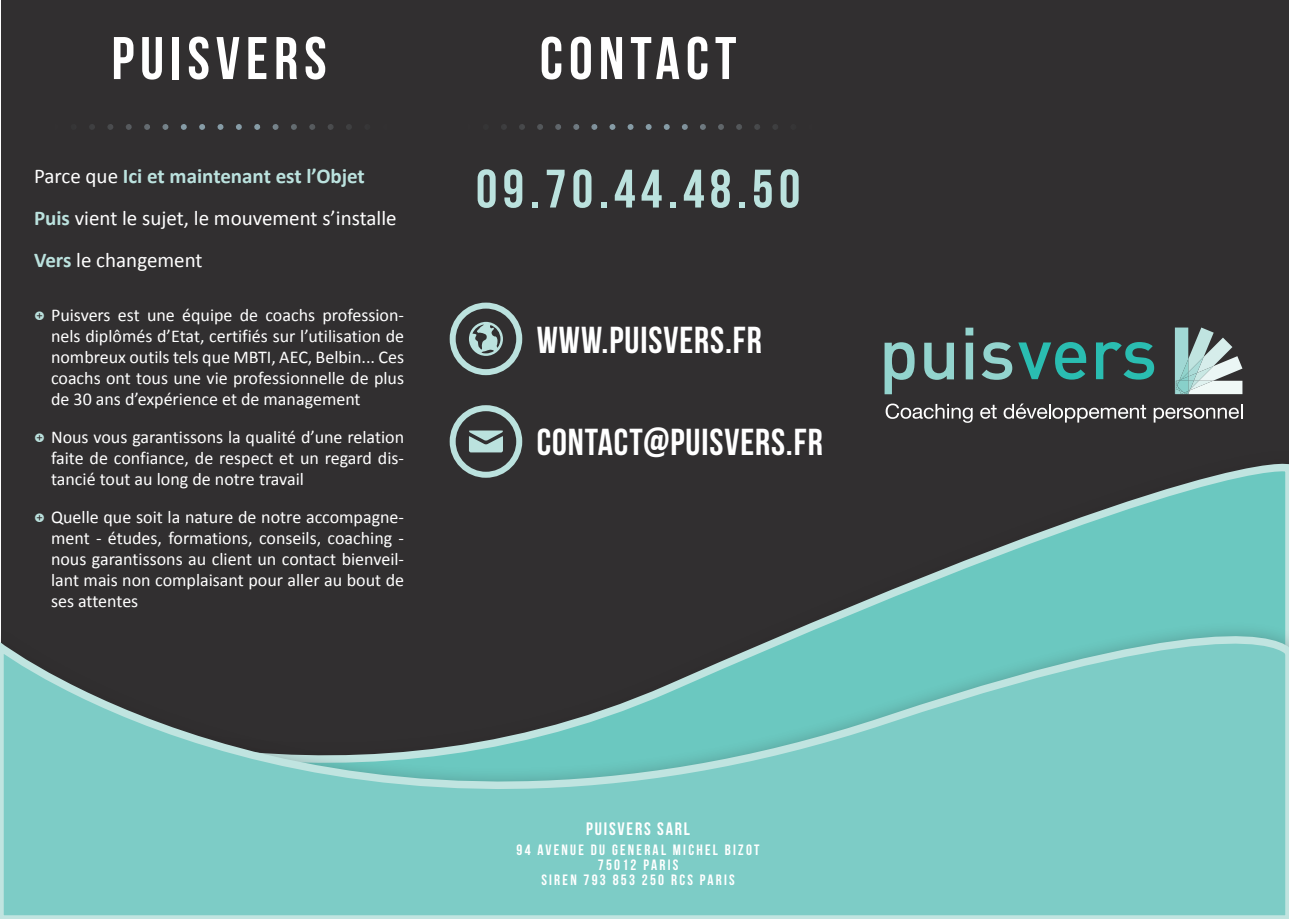
<style>
.page{position:relative;width:1289px;height:919px;background:#fff}
.page>*{position:absolute;margin:0;border:0;box-sizing:border-box;transform-origin:0 0}
.t1{font:60px "Bebas Neue";letter-spacing:.1em;color:#fff}
.t2{font:54px "Bebas Neue";letter-spacing:.1em;color:#bbe2de}
.t3{font:37.5px "Bebas Neue";letter-spacing:.025em;color:#fff}
.t4{font:21px/42px "Calibri";color:#fff}
.t5{font:18px/21px "Calibri";color:#fff;text-align:justify}
.t6{font:18px "Bebas Neue";letter-spacing:.1em;color:#fff}
.t7{font:15px/15px "Bebas Neue";letter-spacing:.15em;color:#fff;text-align:center}
.s1{font-weight:700;color:#bbe2de}
.s2{font-family:"Entypo";font-size:21px;color:#bbe2de}
</style>
<div class="page">
<div style="left:413px;top:1px;width:449px;height:917px;background:#312f30"></div>
<div style="left:838px;top:1px;width:450px;height:917px;background:#312f30"></div>
<div style="left:1px;top:1px;width:436px;height:917px;background:#312f30"></div>
<svg style="left:453px;top:447px;width:835px;height:150px"></svg>
<svg style="left:0;top:597px;width:1288px;height:321px"></svg>
<svg style="left:1174px;top:327px;width:68px;height:67px"></svg>
<svg style="left:885px;top:403px;width:87px;height:20px"></svg>
<svg style="left:980px;top:405px;width:16px;height:14px"></svg>
<svg style="left:1003px;top:403px;width:143px;height:19px"></svg>
<svg style="left:1153px;top:404px;width:89px;height:18px"></svg>
<svg style="left:884px;top:342px;width:30px;height:52px"></svg>
<svg style="left:924px;top:342px;width:30px;height:38px"></svg>
<svg style="left:965px;top:327px;width:8px;height:52px"></svg>
<svg style="left:981px;top:342px;width:31px;height:38px"></svg>
<svg style="left:1018px;top:342px;width:68px;height:37px"></svg>
<svg style="left:1096px;top:342px;width:58px;height:37px"></svg>
<div style="left:449px;top:405px;width:73px;height:72px;border:6px solid #bbe2de;border-radius:50%"></div>
<svg style="left:468px;top:430px;width:35px;height:22px"></svg>
<div style="left:449px;top:302px;width:73px;height:73px;border:6px solid #bbe2de;border-radius:50%"></div>
<svg style="left:469px;top:322px;width:34px;height:34px"></svg>
<svg style="left:501px;top:124px;width:277px;height:6px"></svg>
<svg style="left:89px;top:124px;width:263px;height:6px"></svg>
<h1 class="t1" style="left:111px;top:25px;width:217px">PUISVERS</h1>
<p class="t4" style="left:34px;top:155px;width:364px">Parce que <span class="s1">Ici et maintenant est l’Objet<br>Puis</span> vient le sujet, le mouvement s’installe<br><span class="s1">Vers</span> le changement</p>
<p class="t5" style="left:51px;top:304px;width:354px;text-indent:-17px"><span class="s2">Z</span> Puisvers est une équipe de coachs profession&shy;nels diplômés d’Etat, certifiés sur l’utilisation de nombreux outils tels que MBTI, AEC, Belbin... Ces coachs ont tous une vie professionnelle de plus de 30 ans d’expérience et de management</p>
<p class="t5" style="left:51px;top:426px;width:354px;text-indent:-17px"><span class="s2">Z</span> Nous vous garantissons la qualité d’une relation faite de confiance, de respect et un regard dis&shy;tancié tout au long de notre travail</p>
<p class="t5" style="left:51px;top:506px;width:354px;text-indent:-17px"><span class="s2">Z</span> Quelle que soit la nature de notre accompagne&shy;ment - études, formations, conseils, coaching - nous garantissons au client un contact bienveil&shy;lant mais non complaisant pour aller au bout de ses attentes</p>
<h1 class="t1" style="left:540px;top:25px;width:198px">CONTACT</h1>
<h2 class="t2" style="left:476px;top:159px;width:326px">09.70.44.48.50</h2>
<h3 class="t3" style="left:537px;top:320px;width:226px">WWW.PUISVERS.FR</h3>
<h3 class="t3" style="left:536px;top:421px;width:287px">CONTACT@PUISVERS.FR</h3>
<p class="t6" style="left:586px;top:818px;width:105px">PUISVERS SARL</p>
<p class="t7" style="left:516px;top:841px;width:244px">94 AVENUE DU GENERAL MICHEL BIZOT<br>75012 PARIS<br>SIREN 793 853 250 RCS PARIS</p>
</div>
